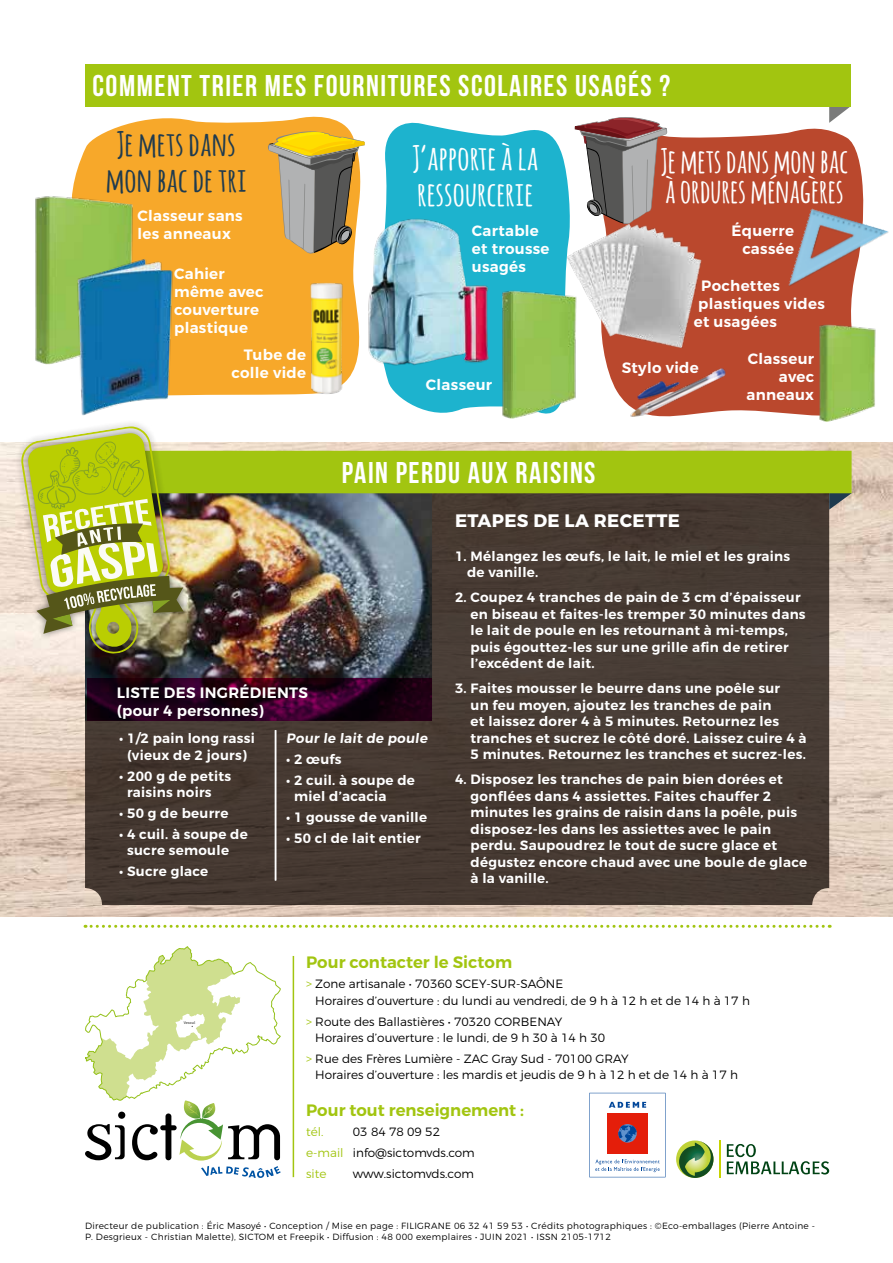
<style>
.page{position:relative;width:893px;height:1263px;background:#fff}
.page>*{position:absolute;margin:0;border:0;box-sizing:border-box;transform-origin:0 0}
.t1{font:700 33px/30px "Amatic";letter-spacing:.02em;color:#fff}
.t2{font:700 33px/36px "Amatic";letter-spacing:.02em;color:#fff;scale:1.1 1}
.t3{font:700 33px/36px "Amatic";letter-spacing:.02em;color:#1f3b4f;text-align:center;scale:1.1 1}
.t4{font:700 30px "Bebas Neue";letter-spacing:.05em;color:#fff}
.t5{font:700 18px "Montserrat";letter-spacing:.02em;color:#fff}
.t6{font:600 16.5px "Montserrat";color:#a2c510}
.t7{font:600 15px/18px "Montserrat";letter-spacing:.02em;color:#fff}
.t8{font:600 13.5px/16.5px "Montserrat";letter-spacing:.02em;color:#fff}
.t9{font:300 12px/16.5px "Montserrat";color:#000}
.t10{font:300 12px "Montserrat";color:#a2c510}
.t11{font:300 9px/10.8px "Montserrat";letter-spacing:.03em;color:#000}
.t12{font:600 4.05px "Source Sans Pro";color:#565655}
.s1{color:#a2c510}
</style>
<div class="page">
<img style="left:0;top:443px;width:893px;height:473px">
<svg style="left:201px;top:1166px;width:80px;height:12px"></svg>
<hr style="left:293px;top:956px;width:1px;height:221px;background:#a2c510">
<svg style="left:589px;top:1093px;width:76px;height:84px"></svg>
<hr style="left:719px;top:1140px;width:2px;height:38px;background:#c7d300">
<svg style="left:727px;top:1144px;width:102px;height:30px"></svg>
<svg style="left:676px;top:1140px;width:37px;height:38px"></svg>
<svg style="left:85px;top:946px;width:196px;height:214px"></svg>
<svg style="left:85px;top:925px;width:745px;height:3px"></svg>
<div style="left:85px;top:451px;width:744px;height:454px;background:#463a32;border-radius:17px"></div>
<img style="left:85px;top:654px;width:347px;height:67px">
<hr style="left:275px;top:730px;width:1px;height:150px;background:#fff">
<div style="left:14px;top:420px;width:176px;height:241px;background:#000;opacity:.5"></div>
<img style="left:21px;top:425px;width:831px;height:229px">
<svg style="left:87px;top:678px;width:345px;height:43px;background:#240019"></svg>
<svg style="left:829px;top:107px;width:21px;height:16px"></svg>
<div style="left:85px;top:64px;width:765px;height:43px;background:#a2c510"></div>
<svg style="left:385px;top:122px;width:185px;height:297px;background:#3dbdd5"></svg>
<div style="left:72px;top:116px;width:280px;height:280px;background:#f7a82a"></div>
<img style="left:35px;top:191px;width:104px;height:173px">
<img style="left:308px;top:280px;width:37px;height:116px">
<img style="left:68px;top:256px;width:112px;height:160px">
<img style="left:500px;top:287px;width:76px;height:131px">
<img style="left:346px;top:214px;width:158px;height:160px">
<svg style="left:597px;top:128px;width:267px;height:301px;background:#c3624b"></svg>
<svg style="left:575px;top:117px;width:92px;height:104px"></svg>
<img style="left:624px;top:366px;width:103px;height:54px">
<img style="left:567px;top:221px;width:137px;height:127px">
<img style="left:817px;top:321px;width:59px;height:100px">
<img style="left:787px;top:208px;width:102px;height:106px">
<svg style="left:268px;top:131px;width:97px;height:122px;background:#b39b63"></svg>
<h2 class="t4" style="left:93px;top:69px;width:579px">COMMENT TRIER MES FOURNITURES SCOLAIRES USAGÉS ?</h2>
<h1 class="t3" style="left:106px;top:124px;width:129px">JE METS DANS<br>MON BAC DE TRI</h1>
<p class="t7" style="left:137px;top:207px;width:107px">Classeur sans les anneaux</p>
<p class="t7" style="left:174px;top:265px;width:91px">Cahier même avec couverture plastique</p>
<p class="t7" style="left:232px;top:346px;width:76px;text-align:right">Tube de colle vide</p>
<h1 class="t2" style="left:412px;top:139px;width:116px">J’APPORTE À LA<br>RESSOURCERIE</h1>
<p class="t7" style="left:472px;top:222px;width:79px">Cartable et trousse usagés</p>
<p class="t7" style="left:426px;top:376px;width:68px">Classeur</p>
<h2 class="t4" style="left:342px;top:456px;width:255px">PAIN PERDU AUX RAISINS</h2>
<h1 class="t1" style="left:661px;top:145px;width:189px">JE METS DANS MON BAC<br>À ORDURES MÉNAGÈRES</h1>
<p class="t7" style="left:732px;top:222px;width:64px;text-align:right">Équerre cassée</p>
<p class="t7" style="left:701px;top:277px;width:80px">Pochettes</p>
<p class="t7" style="left:698px;top:295px;width:128px">plastiques vides</p>
<p class="t7" style="left:694px;top:313px;width:85px">et usagées</p>
<p class="t7" style="left:747px;top:349px;width:69px;text-align:right">Classeur avec anneaux</p>
<p class="t7" style="left:622px;top:358px;width:79px">Stylo vide</p>
<p class="t7" style="left:117px;top:684px;width:193px">LISTE DES INGRÉDIENTS (pour 4 personnes)</p>
<p class="t8" style="left:119px;top:730px;width:137px;text-align:center">• 1/2 pain long rassi (vieux de 2 jours)</p>
<p class="t8" style="left:127px;top:768px;width:106px;text-indent:-8px">• 200 g de petits raisins noirs</p>
<p class="t8" style="left:119px;top:805px;width:111px">• 50 g de beurre</p>
<p class="t8" style="left:127px;top:826px;width:122px;text-indent:-8px">• 4 cuil. à soupe de sucre semoule</p>
<p class="t8" style="left:119px;top:863px;width:91px">• Sucre glace</p>
<p class="t8" style="left:286px;top:730px;width:145px">Pour le lait de poule</p>
<p class="t8" style="left:286px;top:751px;width:57px">• 2 œufs</p>
<p class="t8" style="left:294px;top:772px;width:122px;text-indent:-8px">• 2 cuil. à soupe de miel d’acacia</p>
<p class="t8" style="left:286px;top:809px;width:142px">• 1 gousse de vanille</p>
<p class="t8" style="left:286px;top:830px;width:136px">• 50 cl de lait entier</p>
<h3 class="t5" style="left:455px;top:510px;width:227px">ETAPES DE LA RECETTE</h3>
<p class="t8" style="left:467px;top:548px;width:325px;text-indent:-12px">1. Mélangez les œufs, le lait, le miel et les grains de vanille.</p>
<p class="t8" style="left:471px;top:589px;width:337px;text-indent:-16px">2. Coupez 4 tranches de pain de 3 cm d’épaisseur en biseau et faites-les tremper 30 minutes dans le lait de poule en les retournant à mi-temps, puis égouttez-les sur une grille afin de retirer l’excédent de lait.</p>
<p class="t8" style="left:471px;top:680px;width:337px;text-indent:-16px">3. Faites mousser le beurre dans une poêle sur<br>un feu moyen, ajoutez les tranches de pain<br>et laissez dorer 4 à 5 minutes. Retournez les tranches et sucrez le côté doré. Laissez cuire 4 à 5 minutes. Retournez les tranches et sucrez-les.</p>
<p class="t8" style="left:471px;top:771px;width:338px;text-indent:-16px">4. Disposez les tranches de pain bien dorées et gonflées dans 4 assiettes. Faites chauffer 2 minutes les grains de raisin dans la poêle, puis disposez-les dans les assiettes avec le pain perdu. Saupoudrez le tout de sucre glace et dégustez encore chaud avec une boule de glace à la vanille.</p>
<p class="t12" style="left:184px;top:1020px;width:13px">Vesoul</p>
<p class="t6" style="left:306px;top:951px;width:207px">Pour contacter le Sictom</p>
<p class="t9" style="left:315px;top:975px;width:436px;text-indent:-9px"><span class="s1">&gt;</span> Zone artisanale • 70360 SCEY-SUR-SAÔNE<br>Horaires d’ouverture : du lundi au vendredi, de 9 h à 12 h et de 14 h à 17 h</p>
<p class="t9" style="left:315px;top:1013px;width:291px;text-indent:-9px"><span class="s1">&gt;</span> Route des Ballastières • 70320 CORBENAY<br>Horaires d’ouverture : le lundi, de 9 h 30 à 14 h 30</p>
<p class="t9" style="left:315px;top:1050px;width:424px;text-indent:-9px"><span class="s1">&gt;</span> Rue des Frères Lumière - ZAC Gray Sud - 70100 GRAY<br>Horaires d’ouverture : les mardis et jeudis de 9 h à 12 h et de 14 h à 17 h</p>
<p class="t6" style="left:306px;top:1099px;width:219px">Pour tout renseignement :</p>
<p class="t10" style="left:306px;top:1125px;width:19px">tél.</p>
<p class="t9" style="left:306px;top:1121px;width:170px;line-height:20.7px;text-indent:47px">03 84 78 09 52 <span class="s1">e-mail</span> info@sictomvds.com <span class="s1">site</span></p>
<p class="t9" style="left:353px;top:1165px;width:123px">www.sictomvds.com</p>
<p class="t11" style="left:85px;top:1220px;width:732px">Directeur de publication : Éric Masoyé • Conception / Mise en page : FILIGRANE 06 32 41 59 53 • Crédits photographiques : ©Eco-emballages (Pierre Antoine -<br>P. Desgrieux - Christian Malette), SICTOM et Freepik • Diffusion : 48 000 exemplaires • JUIN 2021 • ISSN 2105-1712</p>
</div>
